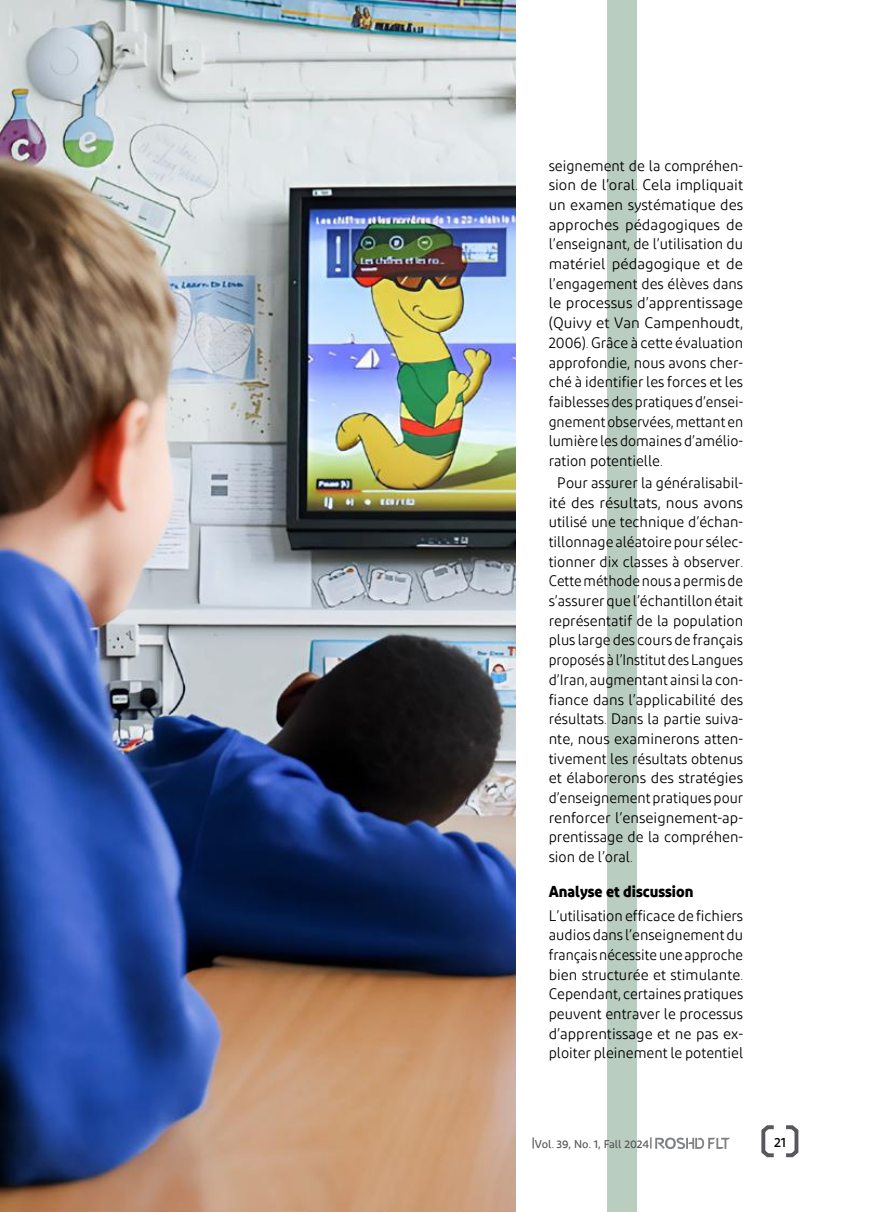
<style>
.page{position:relative;width:872px;height:1212px;background:#fff}
.page>*{position:absolute;margin:0;border:0;box-sizing:border-box;transform-origin:0 0}
.t1{font:700 15.75px "Diodrum Arabic";color:#000;scale:.95 1}
.t2{font:15.15px/19.6px "Diodrum Arabic";color:#000;text-align:justify;scale:.95 1}
.t3{font:15.15px/19.6px "Diodrum Arabic";color:#000;text-align:justify}
.t4{font:15.15px/19.6px "Diodrum Arabic";color:#000;text-align:justify;scale:.92 1}
.t5{font:15.15px "Diodrum Arabic";color:#000;scale:.94 1}
.t6{font:500 13.5px "Diodrum Arabic";color:#000}
.t7{font:500 11.25px "Diodrum Arabic";color:#57585b}
</style>
<div class="page">
<img style="left:0;top:0;width:516px;height:1212px">
<div style="left:607px;top:0;width:30px;height:1212px;background:#b9cdc0"></div>
<svg style="left:655px;top:1137px;width:75px;height:13px"></svg>
<svg style="left:761px;top:1125px;width:38px;height:33px"></svg>
<p class="t2" style="left:549px;top:156px;width:206px">seignement de la compréhen-</p>
<p class="t3" style="left:549px;top:195px;width:196px">un examen systématique des approches pédagogiques de ’l enseignant, de ’l utilisation du matériel pédagogique et de ’l engagement des élèves dans le processus ’d apprentissage (Quivy et Van Campenhoudt, 2006 .) Grâce à cette évaluation</p>
<p class="t2" style="left:549px;top:372px;width:206px">ché à identifier les forces et les</p>
<p class="t3" style="left:549px;top:175px;width:196px">sion de ’l oral. Cela impliquait</p>
<p class="t2" style="left:549px;top:352px;width:206px">approfondie, nous avons cher-</p>
<p class="t4" style="left:549px;top:392px;width:213px">faiblessesdespratiques ’d ensei-</p>
<p class="t4" style="left:549px;top:412px;width:213px">gnementobservées,mettanten</p>
<p class="t5" style="left:549px;top:432px;width:208px">lumièrelesdomaines ’d amélio-</p>
<p class="t2" style="left:549px;top:451px;width:122px">ration potentielle.</p>
<p class="t2" style="left:557px;top:473px;width:197px">Pour assurer la généralisabil-</p>
<p class="t3" style="left:549px;top:492px;width:196px">ité des résultats, nous avons</p>
<p class="t2" style="left:549px;top:512px;width:206px">utilisé une technique ’d échan-</p>
<p class="t5" style="left:549px;top:533px;width:208px">tillonnagealéatoirepoursélec-</p>
<p class="t2" style="left:549px;top:552px;width:206px">tionner dix classes à observer.</p>
<p class="t4" style="left:549px;top:571px;width:213px">Cetteméthodenousapermisde ’s assurerque ’l échantillonétait représentatif de la population pluslargedescoursdefrançais proposés ’là InstitutdesLangues</p>
<p class="t3" style="left:549px;top:689px;width:196px">fiance dans ’l applicabilité des</p>
<p class="t2" style="left:549px;top:670px;width:206px">’d Iran,augmentantainsilacon-</p>
<p class="t2" style="left:549px;top:709px;width:206px">résultats. Dans la partie suiva-</p>
<p class="t3" style="left:549px;top:729px;width:196px">nte, nous examinerons atten-</p>
<p class="t2" style="left:549px;top:749px;width:206px">tivement les résultats obtenus</p>
<p class="t3" style="left:549px;top:768px;width:196px">et élaborerons des stratégies ’d enseignementpratiquespour</p>
<p class="t3" style="left:549px;top:808px;width:196px">renforcer ’l enseignement-ap-</p>
<p class="t2" style="left:549px;top:827px;width:206px">prentissage de la compréhen-</p>
<p class="t2" style="left:549px;top:847px;width:90px">sion de ’l oral.</p>
<p class="t1" style="left:549px;top:882px;width:154px">Analyse et discussion</p>
<p class="t2" style="left:549px;top:905px;width:206px">’L utilisation efficace de fichiers audiosdans ’l enseignementdu françaisnécessiteuneapproche bien structurée et stimulante.<br>Cependant,certainespratiques peuvent entraver le processus</p>
<p class="t2" style="left:549px;top:1043px;width:206px">ploiter pleinement le potentiel</p>
<p class="t3" style="left:549px;top:1023px;width:196px">’d apprentissage et ne pas ex-</p>
<p class="t7" style="left:532px;top:1135px;width:5px">|</p>
<p class="t7" style="left:649px;top:1135px;width:5px">|</p>
<p class="t7" style="left:535px;top:1137px;width:116px">Vol. 39, No. 1, Fall 2024</p>
<p class="t6" style="left:774px;top:1134px;width:13px">21</p>
</div>
